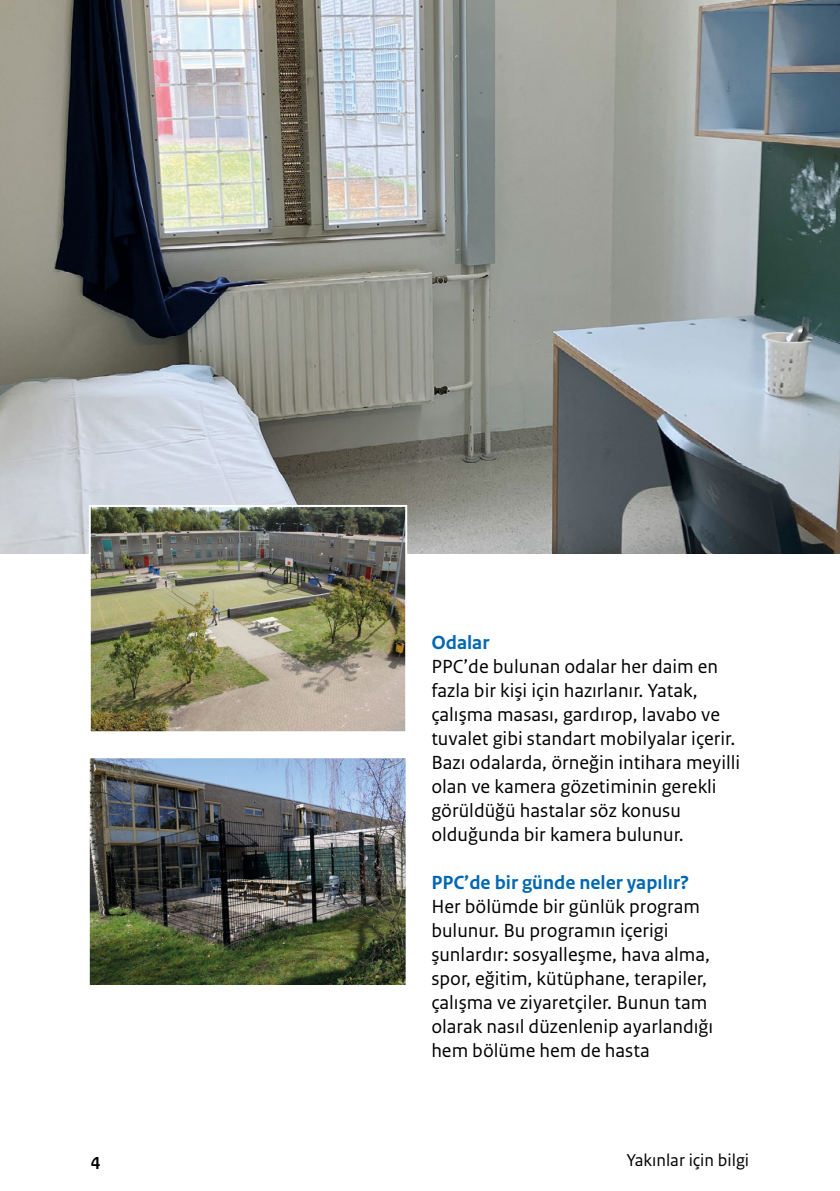
<style>
.page{position:relative;width:840px;height:1191px;background:#fff}
.page>*{position:absolute;margin:0;border:0;box-sizing:border-box;transform-origin:0 0}
.P_Broodtekst_sans{font:20px/24px "Rijksoverheid Sans Text";color:#000}
.H4_Alineakop{font:700 20px "Rijksoverheid Sans Text";color:#0068b3}
.t1{font:18px "Rijksoverheid Sans Text";color:#000}
.t2{font:700 18px "Rijksoverheid Sans Text";color:#000}
</style>
<div class="page">
<img style="left:0;top:0;width:839px;height:553px">
<img style="left:92px;top:508px;width:312px;height:222px">
<div style="left:89px;top:505px;width:318px;height:228px;border:2px solid #fff"></div>
<img style="left:91px;top:759px;width:313px;height:225px">
<div style="left:88px;top:756px;width:319px;height:231px;border:2px solid #fff"></div>
<h4 class="H4_Alineakop" style="left:431px;top:631px;width:59px">Odalar</h4>
<p class="P_Broodtekst_sans" style="left:431px;top:655px;width:310px">PPC’de bulunan odalar her daim en fazla bir kişi için hazırlanır. Yatak, çalışma masası, gardırop, lavabo ve tuvalet gibi standart mobilyalar içerir.<br>Bazı odalarda, örneğin intihara meyilli olan ve kamera gözetiminin gerekli görüldüğü hastalar söz konusu olduğunda bir kamera bulunur.</p>
<h4 class="H4_Alineakop" style="left:431px;top:871px;width:259px">PPC’de bir günde neler yapılır?</h4>
<p class="P_Broodtekst_sans" style="left:431px;top:895px;width:283px">Her bölümde bir günlük program bulunur. Bu programın içerigi şunlardır: sosyalleşme, hava alma, spor, eğitim, kütüphane, terapiler, çalışma ve ziyaretçiler. Bunun tam olarak nasıl düzenlenip ayarlandığı hem bölüme hem de hasta</p>
<p class="t2" style="left:91px;top:1149px;width:11px">4</p>
<p class="t1" style="left:626px;top:1149px;width:124px">Yakınlar için bilgi</p>
</div>
